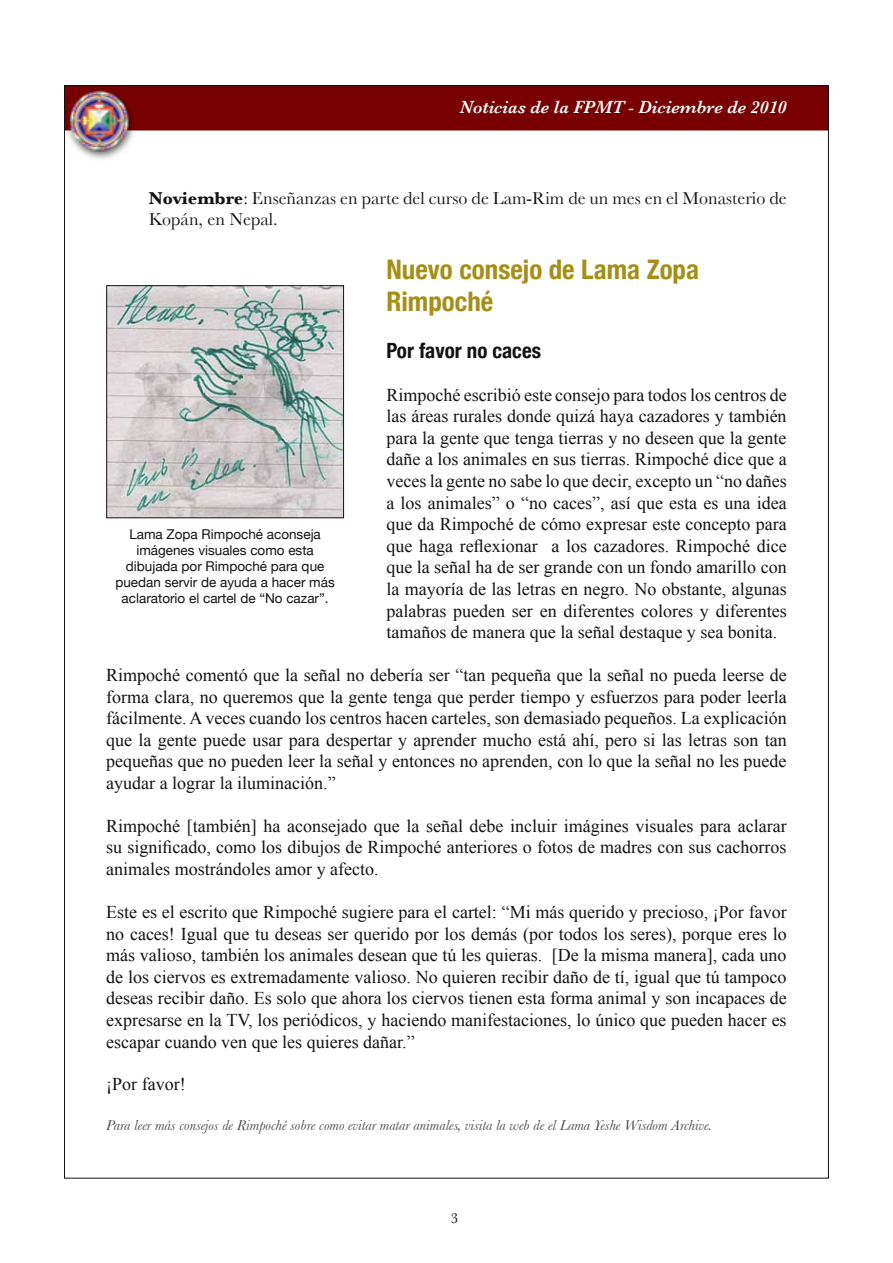
<style>
.page{position:relative;width:893px;height:1263px;background:#fff}
.page>*{position:absolute;margin:0;border:0;box-sizing:border-box;transform-origin:0 0}
.t1{font:700 condensed 27px/32.4px "Helvetica Neue";color:#a68f17}
.t2{font:700 condensed 21px "Helvetica Neue";color:#121212}
.t3{font:18px/21.6px "Times New Roman";color:#121212;text-align:justify}
.t4{font:18px/21.6px "Baskerville";color:#121212}
.t5{font:italic 600 18px "Baskerville";color:#fff}
.t6{font:italic 15px "Baskerville";color:#4a4c4b}
.t7{font:15px "Baskerville";color:#121212}
.t8{font:13.5px/16.2px "Helvetica Neue";color:#121212;text-align:center}
.s1{font-weight:700}
</style>
<div class="page">
<img style="left:66px;top:87px;width:761px;height:72px">
<img style="left:108px;top:287px;width:234px;height:229px">
<div style="left:106px;top:285px;width:238px;height:233px;border:1px solid #121212"></div>
<p class="t5" style="left:460px;top:97px;width:328px">Noticias de la FPMT - Diciembre de 2010</p>
<p class="t4" style="left:149px;top:187px;width:639px"><span class="s1">Noviembre</span>: Enseñanzas en parte del curso de Lam-Rim de un mes en el Monasterio de<br>Kopán, en Nepal.</p>
<h1 class="t1" style="left:386px;top:253px;width:314px">Nuevo consejo de Lama Zopa<br>Rimpoché</h1>
<p class="t2" style="left:386px;top:337px;width:156px">Por favor no caces</p>
<p class="t3" style="left:386px;top:383px;width:402px">Rimpoché escribió este consejo para todos los centros de las áreas rurales donde quizá haya cazadores y también para la gente que tenga tierras y no deseen que la gente dañe a los animales en sus tierras. Rimpoché dice que a veces la gente no sabe lo que decir, excepto un “no dañes a los animales” o “no caces”, así que esta es una idea que da Rimpoché de cómo expresar este concepto para que haga reflexionar a los cazadores. Rimpoché dice que la señal ha de ser grande con un fondo amarillo con la mayoría de las letras en negro. No obstante, algunas palabras pueden ser en diferentes colores y diferentes tamaños de manera que la señal destaque y sea bonita.</p>
<p class="t3" style="left:106px;top:664px;width:682px">Rimpoché comentó que la señal no debería ser “tan pequeña que la señal no pueda leerse de forma clara, no queremos que la gente tenga que perder tiempo y esfuerzos para poder leerla fácilmente. A veces cuando los centros hacen carteles, son demasiado pequeños. La explicación que la gente puede usar para despertar y aprender mucho está ahí, pero si las letras son tan pequeñas que no pueden leer la señal y entonces no aprenden, con lo que la señal no les puede ayudar a lograr la iluminación.”</p>
<p class="t3" style="left:106px;top:815px;width:682px">Rimpoché [también] ha aconsejado que la señal debe incluir imágines visuales para aclarar su significado, como los dibujos de Rimpoché anteriores o fotos de madres con sus cachorros animales mostrándoles amor y afecto.</p>
<p class="t3" style="left:106px;top:901px;width:682px">Este es el escrito que Rimpoché sugiere para el cartel: “Mi más querido y precioso, ¡Por favor no caces! Igual que tu deseas ser querido por los demás (por todos los seres), porque eres lo más valioso, también los animales desean que tú les quieras. [De la misma manera], cada uno de los ciervos es extremadamente valioso. No quieren recibir daño de tí, igual que tú tampoco deseas recibir daño. Es solo que ahora los ciervos tienen esta forma animal y son incapaces de expresarse en la TV, los periódicos, y haciendo manifestaciones, lo único que pueden hacer es escapar cuando ven que les quieres dañar.”</p>
<p class="t3" style="left:106px;top:1073px;width:81px">¡Por favor!</p>
<p class="t6" style="left:106px;top:1116px;width:607px">Para leer más consejos de Rimpoché sobre como evitar matar animales, visita la web de el Lama Yeshe Wisdom Archive.</p>
<p class="t8" style="left:115px;top:525px;width:221px">Lama Zopa Rimpoché aconseja imágenes visuales como esta dibujada por Rimpoché para que puedan servir de ayuda a hacer más aclaratorio el cartel de “No cazar”.</p>
<p class="t7" style="left:451px;top:1209px;width:9px">3</p>
</div>
